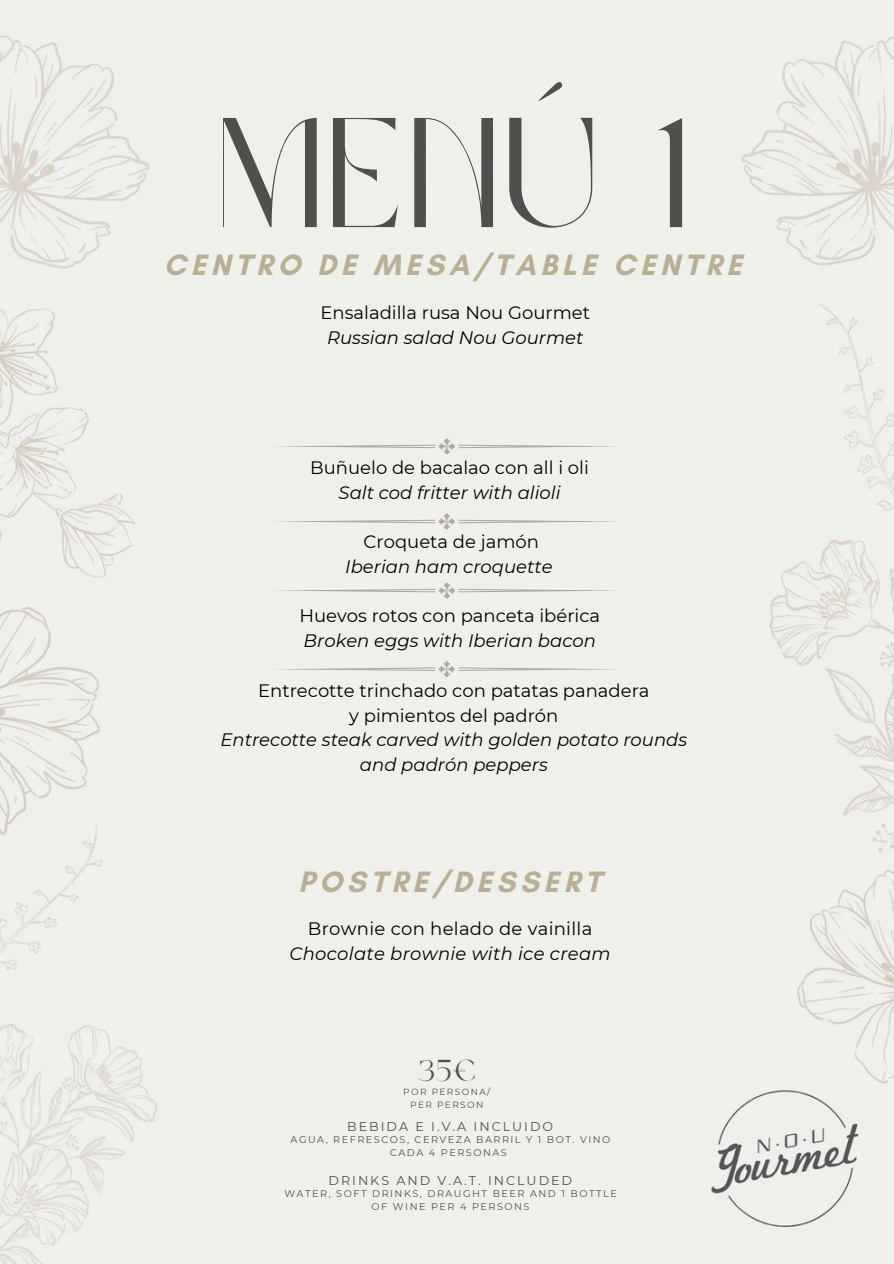
<style>
.page{position:relative;width:894px;height:1264px;background:#fff}
.page>*{position:absolute;margin:0;border:0;box-sizing:border-box;transform-origin:0 0}
.t1{font:154.5px "Brown Sugar";color:#4f4f4d}
.t2{font:700 30px "Glacial Indifference";letter-spacing:.155em;color:#b9af94}
.t3{font:30px "Brown Sugar";color:#4f4f4d}
.t4{font:italic 18px/24.8px "Montserrat";color:#000;text-align:center}
.t5{font:18px/24.8px "Montserrat";color:#000;text-align:center}
.t6{font:12.75px "Montserrat";letter-spacing:.155em;color:#4f4f4d}
.t7{font:9.75px/12.3px "Montserrat";letter-spacing:.155em;color:#4f4f4d;text-align:center}
.t8{font:9px "Montserrat";letter-spacing:.155em;color:#4f4f4d}
.s1{font-style:italic}
.s2{font-style:normal}
</style>
<div class="page">
<div style="left:0;top:0;width:893px;height:1263px;background:#f0f0eb"></div>
<svg style="left:269px;top:513px;width:354px;height:16px;background:#e9e8e3"></svg>
<svg style="left:269px;top:661px;width:354px;height:16px;background:#e9e8e3"></svg>
<svg style="left:269px;top:438px;width:355px;height:16px;background:#e9e8e3"></svg>
<svg style="left:269px;top:582px;width:355px;height:16px;background:#e9e8e3"></svg>
<p class="t1" style="left:217px;top:111px;width:471px">MENÚ 1</p>
<p class="t2" style="left:164px;top:247px;width:579px">CENTRO DE MESA/TABLE CENTRE</p>
<p class="t5" style="left:320px;top:300px;width:271px">Ensaladilla rusa Nou Gourmet<br><span class="s1">Russian salad Nou Gourmet</span></p>
<h2 class="t5" style="left:310px;top:455px;width:280px">Buñuelo de bacalao con all i oli<br><span class="s1">Salt cod fritter with alioli</span></h2>
<h2 class="t4" style="left:345px;top:529px;width:209px"><span class="s2">Croqueta de jamón<br></span>Iberian ham croquette</h2>
<h2 class="t5" style="left:299px;top:603px;width:302px;text-align:left">Huevos rotos con panceta ibérica<br><span class="s1">Broken eggs with Iberian bacon</span></h2>
<h2 class="t4" style="left:220px;top:678px;width:468px"><span class="s2">Entrecotte trinchado con patatas panadera<br>y pimientos del padrón<br></span>Entrecotte steak carved with golden potato rounds and padrón peppers</h2>
<h1 class="t2" style="left:298px;top:863px;width:304px">POSTRE/DESSERT</h1>
<h2 class="t4" style="left:289px;top:916px;width:322px"><span class="s2">Brownie con helado de vainilla<br></span>Chocolate brownie with ice cream</h2>
<p class="t3" style="left:418px;top:1058px;width:59px">35€</p>
<p class="t8" style="left:403px;top:1086px;width:88px">POR PERSONA/</p>
<p class="t8" style="left:410px;top:1099px;width:75px">PER PERSON</p>
<h2 class="t6" style="left:347px;top:1118px;width:207px">BEBIDA E I.V.A INCLUIDO</h2>
<p class="t7" style="left:290px;top:1133px;width:321px">AGUA, REFRESCOS, CERVEZA BARRIL Y 1 BOT. VINO<br>CADA 4 PERSONAS</p>
<p class="t6" style="left:328px;top:1172px;width:245px">DRINKS AND V.A.T. INCLUDED</p>
<p class="t7" style="left:284px;top:1187px;width:334px">WATER, SOFT DRINKS, DRAUGHT BEER AND 1 BOTTLE<br>OF WINE PER 4 PERSONS</p>
</div>
